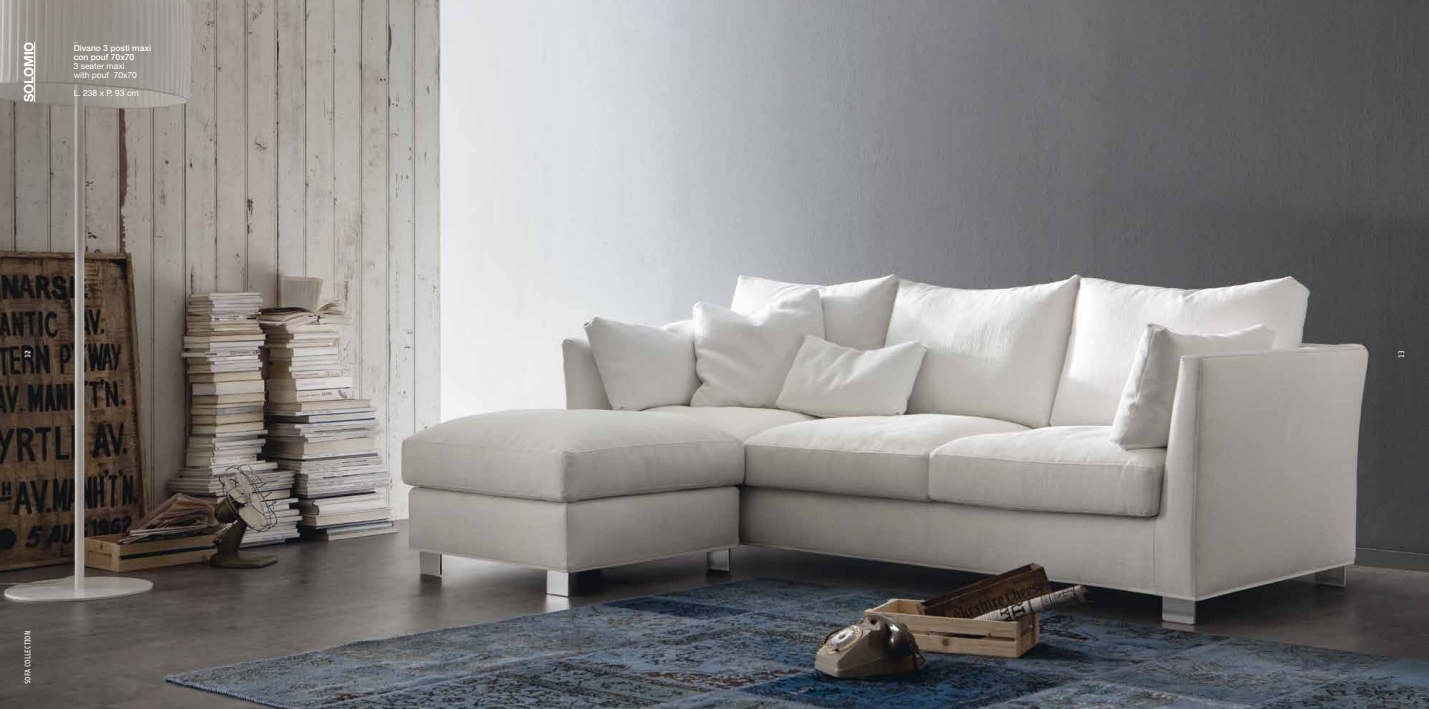
<style>
.page{position:relative;width:1429px;height:709px;background:#fff}
.page>*{position:absolute;margin:0;border:0;box-sizing:border-box;transform-origin:0 0}
.t1{font:700 12.9px "Helvetica Neue LT Std";letter-spacing:-.02em;color:#fff}
.t2{font:8.5px/9px "Helvetica Neue LT Std";color:#fff}
.t3{font:500 8.5px/9px "Helvetica Neue LT Std";color:#fff}
.t4{font:800 8.5px "Helvetica Neue LT Std";color:#fff}
.t5{font:8px "Share";color:#fff}
</style>
<div class="page">
<img style="left:0;top:0;width:1429px;height:709px">
<hr style="left:34px;top:42px;width:1px;height:60px;background:#fff">
<h1 class="t1" style="left:21px;top:102px;width:62px;rotate:-90deg">SOLOMIO</h1>
<p class="t4" style="left:74px;top:34px;width:6px">_</p>
<p class="t3" style="left:74px;top:43px;width:79px">Divano 3 posti maxi con pouf 70x70</p>
<p class="t2" style="left:74px;top:61px;width:65px">3 seater maxi with pouf 70x70</p>
<p class="t2" style="left:74px;top:88px;width:67px">L. 238 x P. 93 cm</p>
<p class="t5" style="left:24px;top:358px;width:9px;rotate:-90deg">12</p>
<p class="t5" style="left:1397px;top:358px;width:9px;rotate:-90deg">13</p>
<p class="t5" style="left:24px;top:684px;width:55px;rotate:-90deg">SOFA COLLECTION</p>
</div>
